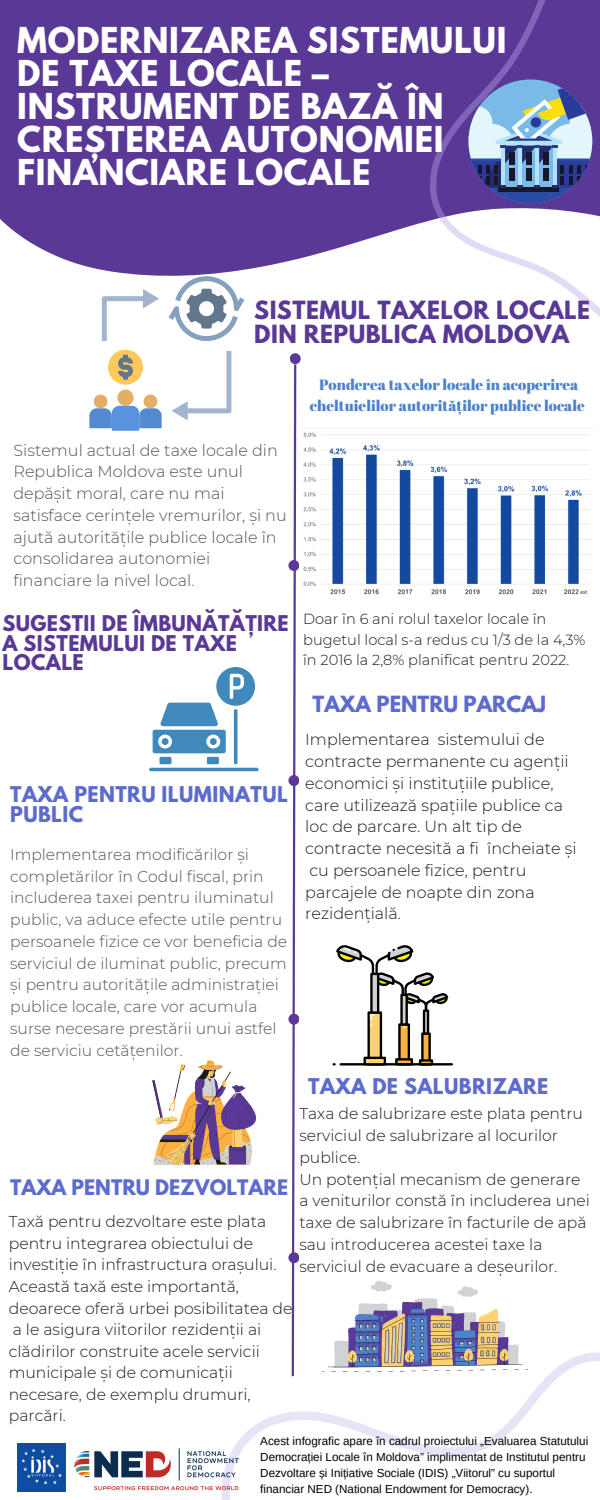
<style>
.page{position:relative;width:600px;height:1500px;background:#fff}
.page>*{position:absolute;margin:0;border:0;box-sizing:border-box;transform-origin:0 0}
.t1{font:700 31.6px/33px "League Spartan";letter-spacing:.02em;color:#fff}
.t2{font:700 22.2px/23.2px "League Spartan";letter-spacing:.02em;color:#5a3896}
.t3{font:700 19.8px "League Spartan";color:#5d6bce}
.t4{font:700 19.2px/19.5px "League Spartan";letter-spacing:.02em;color:#5a3896}
.t5{font:700 19.2px/19.5px "League Spartan";letter-spacing:.02em;color:#5d6bce}
.t6{font:700 19px "League Spartan";color:#5d6bce}
.t7{font:300 16px/21.8px "Montserrat";color:#1d1b19}
.t8{font:300 16px/21.8px "Montserrat";color:#545454}
.t9{font:300 15.7px/21.6px "Montserrat";color:#1d1b19}
.t10{font:300 15.6px/21.8px "Montserrat";color:#545454}
.t11{font:300 15.6px/21.8px "Montserrat";color:#1d1b19}
.t12{font:15px/21px "Abril Fatface";color:#4c81cb;text-align:center}
.t13{font:300 14.6px/20.2px "Montserrat";color:#1d1b19}
.t14{font:11.6px/16px "Arimo";color:#000}
</style>
<div class="page">
<svg style="left:0;top:0;width:395px;height:570px;fill:#5a3896"></svg>
<svg style="left:291px;top:362px;width:6px;height:852px"></svg>
<div style="left:290px;top:353px;width:11px;height:11px;background:#5a3896;border-radius:50%"></div>
<div style="left:288px;top:560px;width:11px;height:11px;background:#5a3896;border-radius:50%"></div>
<div style="left:288px;top:775px;width:11px;height:11px;background:#5a3896;border-radius:50%"></div>
<div style="left:288px;top:1014px;width:11px;height:11px;background:#5a3896;border-radius:50%"></div>
<svg style="left:395px;top:0;width:205px;height:317px;fill:#5a3896"></svg>
<svg style="left:221px;top:1214px;width:379px;height:286px"></svg>
<svg style="left:89px;top:350px;width:73px;height:81px"></svg>
<svg style="left:169px;top:276px;width:76px;height:65px"></svg>
<svg style="left:172px;top:351px;width:59px;height:69px"></svg>
<svg style="left:102px;top:289px;width:57px;height:52px"></svg>
<svg style="left:149px;top:667px;width:110px;height:104px"></svg>
<div style="left:422px;top:1034px;width:8px;height:30px;background:#fcb041"></div>
<div style="left:421px;top:1032px;width:10px;height:33px;border:2px solid #000"></div>
<div style="left:423px;top:1010px;width:6px;height:25px;border:2px solid #000"></div>
<div style="left:419px;top:1059px;width:14px;height:6px;border:2px solid #000"></div>
<div style="left:399px;top:1025px;width:10px;height:39px;background:#fcb041"></div>
<div style="left:398px;top:1023px;width:12px;height:42px;border:2px solid #000"></div>
<div style="left:396px;top:1059px;width:16px;height:5px;background:#fcb041"></div>
<div style="left:395px;top:1058px;width:18px;height:7px;border:2px solid #000"></div>
<hr style="left:341px;top:1063px;width:111px;height:2px;background:#000">
<div style="left:369px;top:1013px;width:12px;height:51px;background:#fdd271"></div>
<div style="left:367px;top:1011px;width:15px;height:54px;border:2px solid #000"></div>
<div style="left:365px;top:1058px;width:20px;height:6px;background:#fdd271"></div>
<div style="left:364px;top:1057px;width:22px;height:8px;border:2px solid #000"></div>
<svg style="left:336px;top:945px;width:113px;height:83px"></svg>
<svg style="left:152px;top:1060px;width:105px;height:108px"></svg>
<svg style="left:322px;top:1280px;width:206px;height:92px"></svg>
<img style="left:65px;top:1448px;width:185px;height:43px">
<img style="left:17px;top:1444px;width:48px;height:48px">
<img style="left:301px;top:427px;width:293px;height:168px">
<div style="left:469px;top:79px;width:123px;height:124px;background:#79bae8;border-radius:50%"></div>
<svg style="left:469px;top:88px;width:123px;height:115px"></svg>
<h1 class="t1" style="left:17px;top:28px;width:491px">MODERNIZAREA SISTEMULUI<br>DE TAXE LOCALE –<br>INSTRUMENT DE BAZĂ ÎN<br>CREȘTEREA AUTONOMIEI<br>FINANCIARE LOCALE</h1>
<h2 class="t2" style="left:254px;top:302px;width:337px">SISTEMUL TAXELOR LOCALE<br>DIN REPUBLICA MOLDOVA</h2>
<p class="t8" style="left:13px;top:439px;width:275px">Sistemul actual de taxe locale din<br>Republica Moldova este unul depășit moral, care nu mai satisface cerințele vremurilor, și nu ajută autoritățile publice locale în consolidarea autonomiei financiare la nivel local.</p>
<p class="t4" style="left:3px;top:616px;width:288px">SUGESTII DE ÎMBUNĂTĂȚIRE<br>A SISTEMULUI DE TAXE<br>LOCALE</p>
<p class="t5" style="left:10px;top:787px;width:279px">TAXA PENTRU ILUMINATUL<br>PUBLIC</p>
<p class="t10" style="left:10px;top:843px;width:279px">Implementarea modificărilor și completărilor în Codul fiscal, prin includerea taxei pentru iluminatul public, va aduce efecte utile pentru persoanele fizice ce vor beneficia de serviciul de iluminat public, precum și pentru autoritățile administrației publice locale, care vor acumula surse necesare prestării unui astfel de serviciu cetățenilor.</p>
<p class="t12" style="left:310px;top:374px;width:277px">Ponderea taxelor locale în acoperirea cheltuielilor autorităților publice locale</p>
<p class="t13" style="left:303px;top:609px;width:284px">Doar în 6 ani rolul taxelor locale în bugetul local s-a redus cu 1/3 de la 4,3% în 2016 la 2,8% planificat pentru 2022.</p>
<p class="t3" style="left:313px;top:694px;width:235px">TAXA PENTRU PARCAJ</p>
<p class="t7" style="left:305px;top:729px;width:273px">Implementarea sistemului de contracte permanente cu agenții economici și instituțiile publice, care utilizează spațiile publice ca loc de parcare. Un alt tip de contracte necesită a fi încheiate și cu persoanele fizice, pentru parcajele de noapte din zona rezidențială.</p>
<p class="t5" style="left:308px;top:1079px;width:242px">TAXA DE SALUBRIZARE</p>
<p class="t11" style="left:299px;top:1103px;width:292px">Taxa de salubrizare este plata pentru serviciul de salubrizare al locurilor publice.<br>Un potențial mecanism de generare a veniturilor constă în includerea unei taxe de salubrizare în facturile de apă sau introducerea acestei taxe la serviciul de evacuare a deșeurilor.</p>
<p class="t6" style="left:10px;top:1178px;width:279px">TAXA PENTRU DEZVOLTARE</p>
<p class="t9" style="left:9px;top:1211px;width:285px">Taxă pentru dezvoltare este plata pentru integrarea obiectului de investiție în infrastructura orașului.<br>Această taxă este importantă, deoarece oferă urbei posibilitatea de a le asigura viitorilor rezidenții ai clădirilor construite acele servicii municipale și de comunicații necesare, de exemplu drumuri, parcări.</p>
<p class="t14" style="left:260px;top:1433px;width:329px">Acest infografic apare în cadrul proiectului „Evaluarea Statutului Democrației Locale în Moldova” implimentat de Institutul pentru Dezvoltare și Inițiative Sociale (IDIS) „Viitorul” cu suportul financiar NED (National Endowment for Democracy).</p>
</div>
